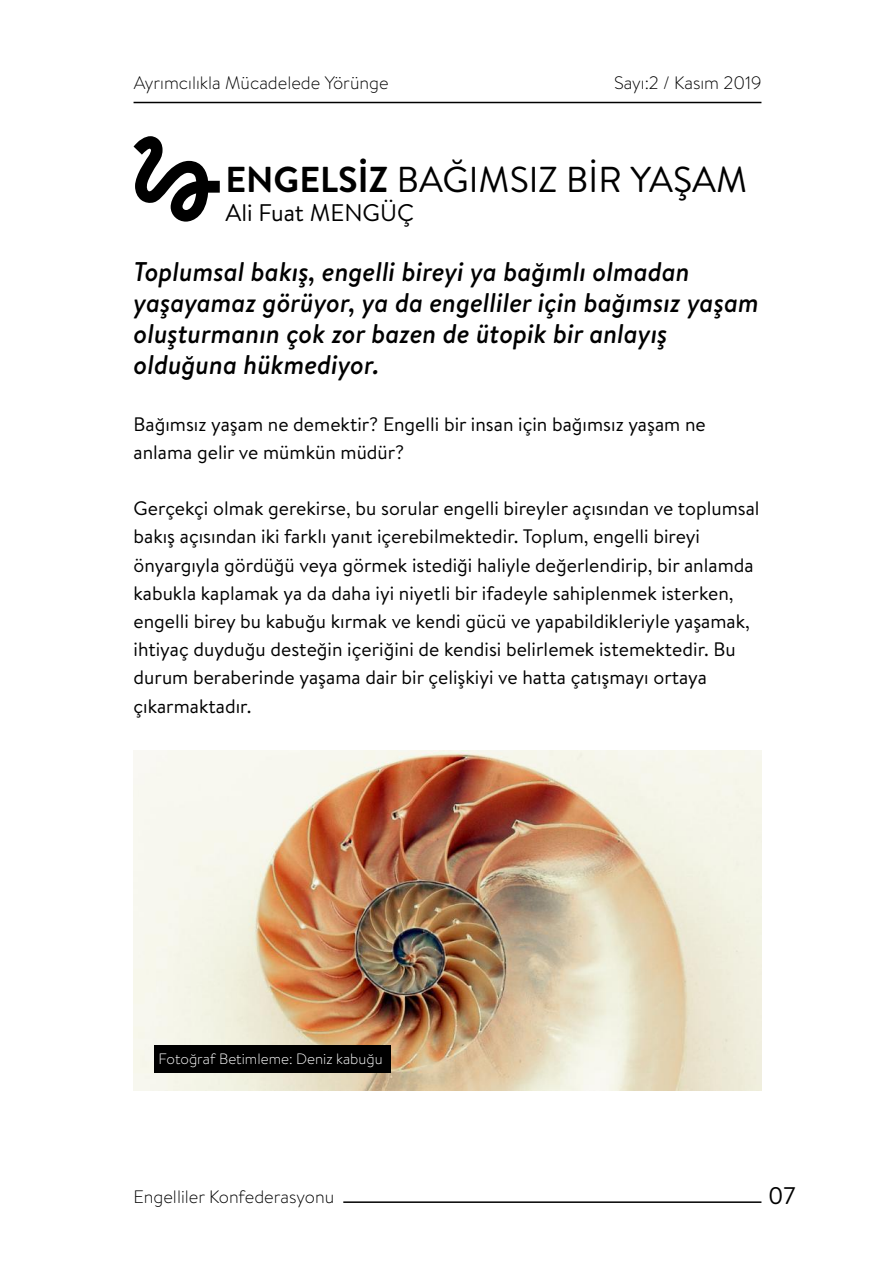
<style>
.page{position:relative;width:893px;height:1263px;background:#fff}
.page>*{position:absolute;margin:0;border:0;box-sizing:border-box;transform-origin:0 0}
.t1{font:36px "Brandon Text";color:#000}
.t2{font:italic 500 27px/31.2px "Brandon Text";color:#000}
.t3{font:24px "Brandon Text";color:#000}
.t4{font:19.5px/28.2px "Brandon Text";color:#000}
.t5{font:300 18px "Brandon Text";color:#000}
.t6{font:300 15px "Brandon Text";color:#fff}
.s1{font-weight:700}
</style>
<div class="page">
<svg style="left:134px;top:136px;width:86px;height:86px"></svg>
<img style="left:134px;top:750px;width:628px;height:341px">
<hr style="left:134px;top:102px;width:627px;height:1px;background:#000">
<hr style="left:343px;top:1201px;width:418px;height:2px;background:#000">
<div style="left:155px;top:1046px;width:236px;height:27px;background:#000"></div>
<p class="t5" style="left:134px;top:70px;width:256px">Ayrımcılıkla Mücadelede Yörünge</p>
<p class="t5" style="left:614px;top:70px;width:149px">Sayı:2 / Kasım 2019</p>
<h1 class="t1" style="left:225px;top:155px;width:523px"><span class="s1">ENGELSİZ</span> BAĞIMSIZ BİR YAŞAM</h1>
<p class="t3" style="left:225px;top:196px;width:190px">Ali Fuat MENGÜÇ</p>
<h2 class="t2" style="left:134px;top:255px;width:627px">Toplumsal bakış, engelli bireyi ya bağımlı olmadan yaşayamaz görüyor, ya da engelliler için bağımsız yaşam oluşturmanın çok zor bazen de ütopik bir anlayış olduğuna hükmediyor.</h2>
<p class="t4" style="left:134px;top:409px;width:574px">Bağımsız yaşam ne demektir? Engelli bir insan için bağımsız yaşam ne anlama gelir ve mümkün müdür?</p>
<p class="t4" style="left:134px;top:494px;width:628px">Gerçekçi olmak gerekirse, bu sorular engelli bireyler açısından ve toplumsal bakış açısından iki farklı yanıt içerebilmektedir. Toplum, engelli bireyi önyargıyla gördüğü veya görmek istediği haliyle değerlendirip, bir anlamda kabukla kaplamak ya da daha iyi niyetli bir ifadeyle sahiplenmek isterken, engelli birey bu kabuğu kırmak ve kendi gücü ve yapabildikleriyle yaşamak, ihtiyaç duyduğu desteğin içeriğini de kendisi belirlemek istemektedir. Bu durum beraberinde yaşama dair bir çelişkiyi ve hatta çatışmayı ortaya çıkarmaktadır.</p>
<p class="t6" style="left:159px;top:1048px;width:225px">Fotoğraf Betimleme: Deniz kabuğu</p>
<p class="t5" style="left:134px;top:1185px;width:202px">Engelliler Konfederasyonu</p>
<p class="t3" style="left:768px;top:1179px;width:29px">07</p>
</div>
